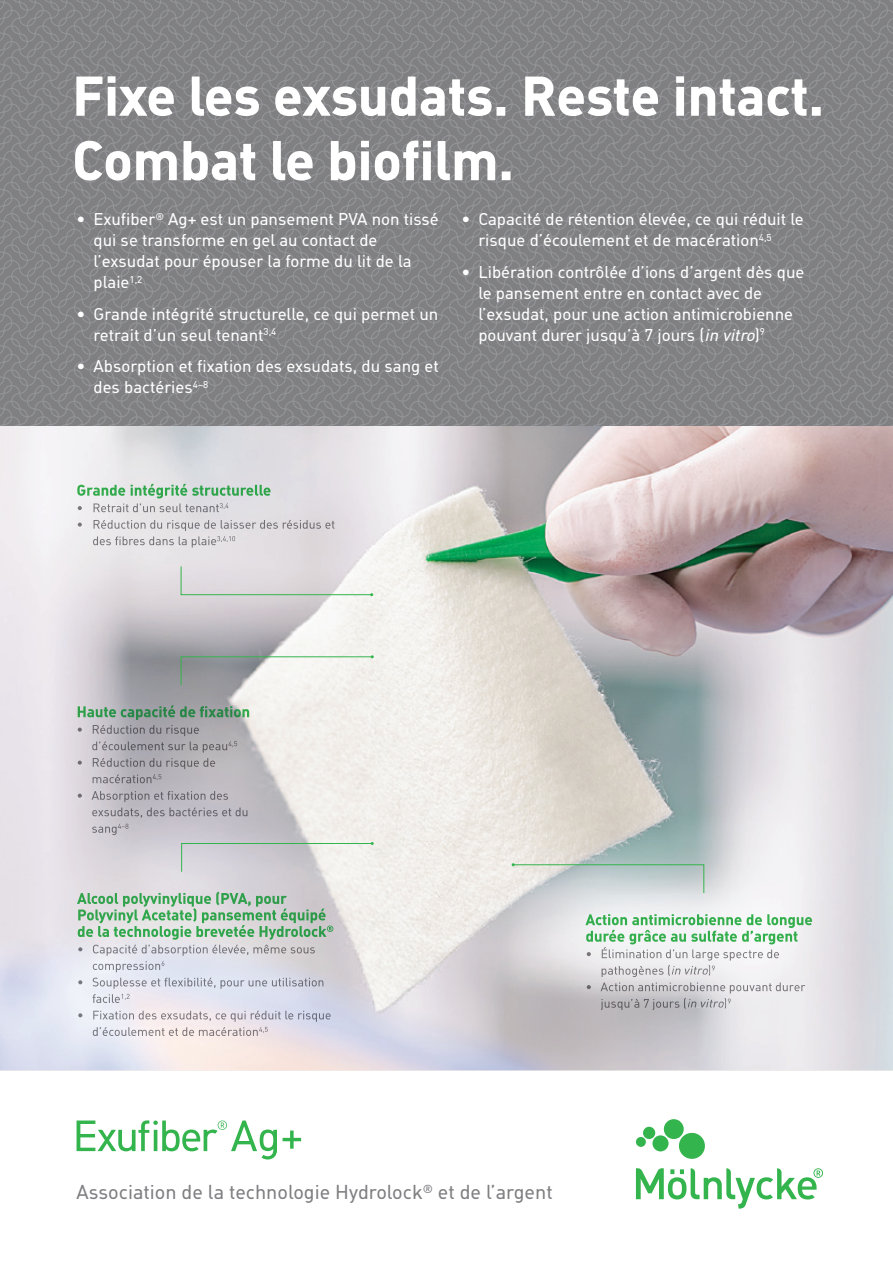
<style>
.page{position:relative;width:893px;height:1263px;background:#fff}
.page>*{position:absolute;margin:0;border:0;box-sizing:border-box;transform-origin:0 0}
.t1{font:700 54px/64.5px "MHC Din";color:#fff}
.t2{font:19.5px "Molnlycke Din";color:#808083}
.t3{font:16.5px/21px "Molnlycke Din";color:#fff}
.s1{font-style:italic}
</style>
<div class="page">
<img style="left:0;top:425px;width:893px;height:645px">
<svg style="left:0;top:0;width:893px;height:425px;background:#838386"></svg>
<svg style="left:180px;top:566px;width:193px;height:30px;background:#dbdbda"></svg>
<svg style="left:180px;top:655px;width:194px;height:31px"></svg>
<svg style="left:181px;top:842px;width:193px;height:30px"></svg>
<svg style="left:512px;top:863px;width:193px;height:31px;background:#c4d1ce"></svg>
<svg style="left:636px;top:1119px;width:187px;height:89px"></svg>
<svg style="left:77px;top:1120px;width:200px;height:39px"></svg>
<svg style="left:283px;top:1130px;width:18px;height:19px"></svg>
<img style="left:78px;top:705px;width:171px;height:15px">
<svg style="left:78px;top:728px;width:5px;height:6px"></svg>
<img style="left:93px;top:725px;width:107px;height:11px">
<img style="left:92px;top:741px;width:135px;height:12px">
<svg style="left:228px;top:741px;width:9px;height:6px"></svg>
<svg style="left:78px;top:761px;width:5px;height:6px"></svg>
<img style="left:93px;top:758px;width:123px;height:11px">
<img style="left:93px;top:774px;width:58px;height:9px">
<svg style="left:153px;top:774px;width:8px;height:6px"></svg>
<svg style="left:78px;top:794px;width:5px;height:6px"></svg>
<img style="left:92px;top:791px;width:137px;height:11px">
<img style="left:92px;top:807px;width:156px;height:11px">
<img style="left:92px;top:826px;width:25px;height:9px">
<svg style="left:118px;top:824px;width:10px;height:5px"></svg>
<img style="left:77px;top:892px;width:210px;height:15px">
<img style="left:78px;top:908px;width:248px;height:15px">
<img style="left:78px;top:925px;width:248px;height:15px">
<svg style="left:327px;top:925px;width:6px;height:7px"></svg>
<svg style="left:78px;top:947px;width:6px;height:6px"></svg>
<img style="left:93px;top:945px;width:223px;height:11px">
<img style="left:93px;top:961px;width:67px;height:11px">
<svg style="left:78px;top:980px;width:6px;height:6px"></svg>
<img style="left:93px;top:978px;width:231px;height:11px">
<img style="left:93px;top:994px;width:27px;height:9px">
<svg style="left:121px;top:994px;width:9px;height:6px"></svg>
<svg style="left:78px;top:1013px;width:6px;height:6px"></svg>
<img style="left:93px;top:1011px;width:238px;height:11px">
<img style="left:93px;top:1027px;width:165px;height:9px">
<svg style="left:259px;top:1027px;width:9px;height:6px"></svg>
<img style="left:585px;top:914px;width:228px;height:14px">
<img style="left:586px;top:930px;width:211px;height:14px">
<svg style="left:587px;top:952px;width:5px;height:6px"></svg>
<img style="left:602px;top:947px;width:178px;height:13px">
<img style="left:602px;top:965px;width:68px;height:12px">
<img style="left:671px;top:966px;width:37px;height:9px">
<svg style="left:708px;top:965px;width:7px;height:11px"></svg>
<svg style="left:587px;top:985px;width:5px;height:6px"></svg>
<img style="left:601px;top:982px;width:204px;height:11px">
<img style="left:601px;top:998px;width:85px;height:12px">
<img style="left:687px;top:999px;width:37px;height:9px">
<svg style="left:724px;top:998px;width:7px;height:11px"></svg>
<img style="left:77px;top:484px;width:194px;height:14px">
<svg style="left:78px;top:506px;width:5px;height:6px"></svg>
<img style="left:94px;top:503px;width:125px;height:9px">
<svg style="left:220px;top:503px;width:9px;height:6px"></svg>
<svg style="left:78px;top:522px;width:5px;height:7px"></svg>
<img style="left:94px;top:520px;width:241px;height:11px">
<img style="left:93px;top:536px;width:123px;height:11px">
<img style="left:217px;top:536px;width:18px;height:6px">
<h1 class="t1" style="left:72px;top:63px;width:753px">Fixe les exsudats. Reste intact.<br>Combat le biofilm.</h1>
<p class="t3" style="left:94px;top:209px;width:347px;text-indent:-17px">• Exufiber<sup>®</sup> Ag+ est un pansement PVA non tissé qui se transforme en gel au contact de l’exsudat pour épouser la forme du lit de la plaie<sup>1,2</sup></p>
<p class="t3" style="left:94px;top:303px;width:346px;text-indent:-17px">• Grande intégrité structurelle, ce qui permet un retrait d’un seul tenant<sup>3,4</sup></p>
<p class="t3" style="left:94px;top:356px;width:347px;text-indent:-17px">• Absorption et fixation des exsudats, du sang et des bactéries<sup>4–8</sup></p>
<p class="t3" style="left:478px;top:209px;width:327px;text-indent:-17px">• Capacité de rétention élevée, ce qui réduit le risque d’écoulement et de macération<sup>4,5</sup></p>
<p class="t3" style="left:478px;top:261px;width:328px;text-indent:-17px">• Libération contrôlée d’ions d’argent dès que le pansement entre en contact avec de l’exsudat, pour une action antimicrobienne pouvant durer jusqu’à 7 jours (<span class="s1">in vitro</span>)<sup>9</sup></p>
<p class="t2" style="left:77px;top:1181px;width:478px">Association de la technologie Hydrolock<sup>®</sup> et de l’argent</p>
</div>
